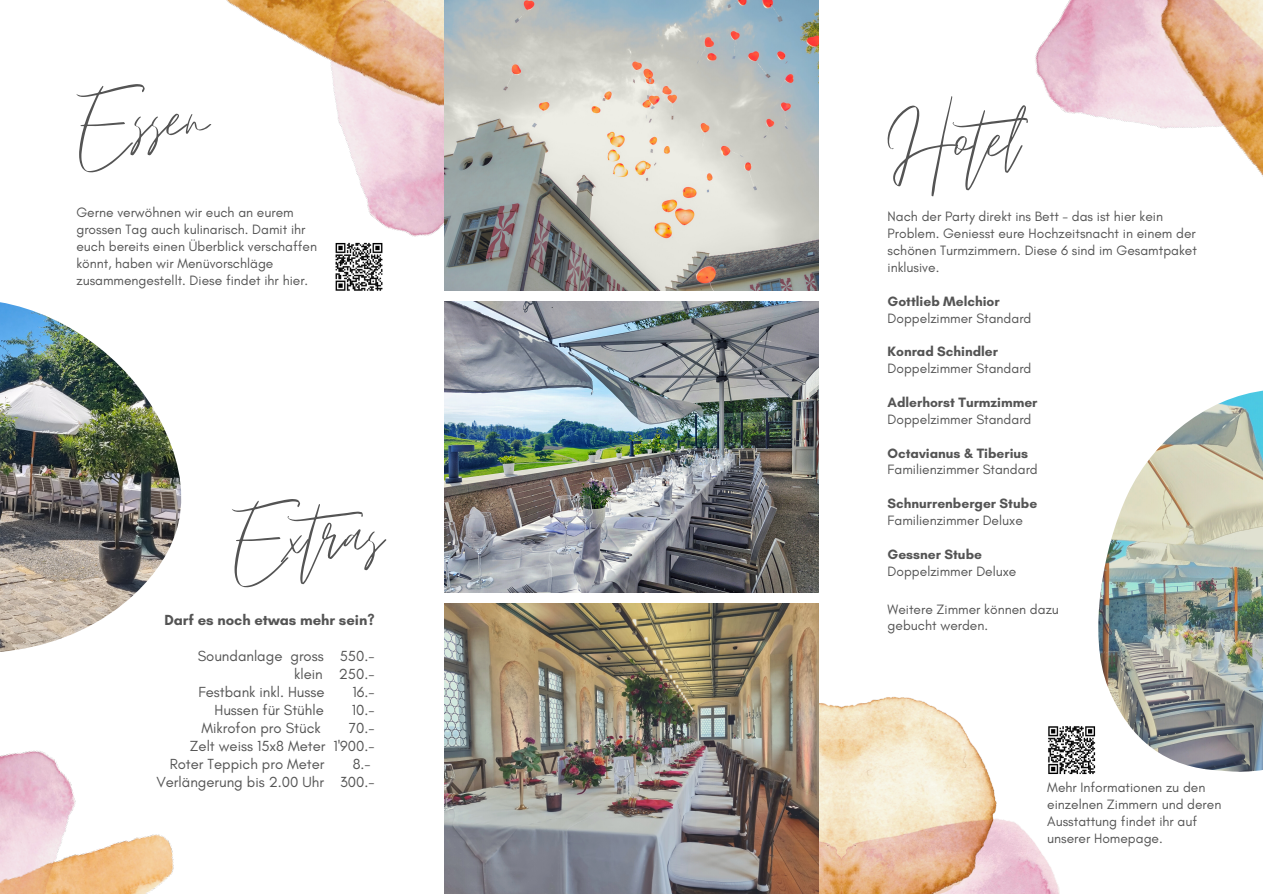
<style>
.page{position:relative;width:1263px;height:894px;background:#fff}
.page>*{position:absolute;margin:0;border:0;box-sizing:border-box;transform-origin:0 0}
.t1{font:113.25px "Emitha Script";color:#545454}
.t2{font:14.85px/18px "Glacial Indifference";color:#545454;text-align:right}
.t3{font:700 14.85px "Glacial Indifference";color:#545454}
.t4{font:13.8px/16.8px "Glacial Indifference";color:#545454}
.t5{font:700 13.8px "Glacial Indifference";color:#545454}
</style>
<div class="page">
<img style="left:819px;top:696px;width:247px;height:197px">
<img style="left:226px;top:0;width:218px;height:243px">
<img style="left:444px;top:603px;width:375px;height:290px">
<img style="left:444px;top:0;width:375px;height:290px">
<img style="left:444px;top:301px;width:375px;height:291px">
<img style="left:0;top:750px;width:174px;height:143px">
<img style="left:1035px;top:0;width:228px;height:177px">
<img style="left:335px;top:243px;width:48px;height:48px">
<img style="left:1098px;top:390px;width:165px;height:382px">
<img style="left:1047px;top:725px;width:49px;height:48px">
<img style="left:0;top:302px;width:182px;height:350px">
<h1 class="t1" style="left:76px;top:60px;width:133px">Essen</h1>
<p class="t4" style="left:76px;top:204px;width:242px">Gerne verwöhnen wir euch an eurem grossen Tag auch kulinarisch. Damit ihr euch bereits einen Überblick verschaffen könnt, haben wir Menüvorschläge zusammengestellt. Diese findet ihr hier.</p>
<h1 class="t1" style="left:232px;top:474px;width:153px">Extras</h1>
<p class="t3" style="left:164px;top:610px;width:212px">Darf es noch etwas mehr sein?</p>
<p class="t2" style="left:198px;top:646px;width:178px">Soundanlage gross 550.-</p>
<p class="t2" style="left:294px;top:664px;width:82px">klein 250.-</p>
<p class="t2" style="left:198px;top:682px;width:128px">Festbank inkl. Husse</p>
<p class="t2" style="left:353px;top:682px;width:23px">16.-</p>
<p class="t2" style="left:214px;top:700px;width:111px">Hussen für Stühle</p>
<p class="t2" style="left:352px;top:700px;width:24px">10.-</p>
<p class="t2" style="left:202px;top:718px;width:121px">Mikrofon pro Stück</p>
<p class="t2" style="left:349px;top:718px;width:27px">70.-</p>
<p class="t2" style="left:190px;top:736px;width:186px">Zelt weiss 15x8 Meter 1'900.-</p>
<p class="t2" style="left:170px;top:754px;width:156px">Roter Teppich pro Meter</p>
<p class="t2" style="left:156px;top:754px;width:220px">8.-<br>Verlängerung bis 2.00 Uhr 300.-</p>
<h1 class="t1" style="left:888px;top:81px;width:160px">Hotel</h1>
<p class="t4" style="left:888px;top:208px;width:311px">Nach der Party direkt ins Bett - das ist hier kein Problem. Geniesst eure Hochzeitsnacht in einem der schönen Turmzimmern. Diese 6 sind im Gesamtpaket inklusive.</p>
<p class="t5" style="left:888px;top:292px;width:114px">Gottlieb Melchior</p>
<p class="t4" style="left:888px;top:309px;width:145px">Doppelzimmer Standard</p>
<p class="t5" style="left:888px;top:343px;width:112px">Konrad Schindler</p>
<p class="t4" style="left:888px;top:360px;width:145px">Doppelzimmer Standard</p>
<p class="t5" style="left:888px;top:394px;width:151px">Adlerhorst Turmzimmer</p>
<p class="t4" style="left:888px;top:410px;width:145px">Doppelzimmer Standard</p>
<p class="t5" style="left:888px;top:444px;width:142px">Octavianus &amp; Tiberius</p>
<p class="t4" style="left:888px;top:461px;width:152px">Familienzimmer Standard</p>
<p class="t5" style="left:888px;top:495px;width:151px">Schnurrenberger Stube</p>
<p class="t4" style="left:888px;top:511px;width:137px">Familienzimmer Deluxe</p>
<p class="t5" style="left:888px;top:545px;width:96px">Gessner Stube</p>
<p class="t4" style="left:888px;top:562px;width:130px">Doppelzimmer Deluxe</p>
<p class="t4" style="left:888px;top:600px;width:173px">Weitere Zimmer können dazu gebucht werden.</p>
<p class="t4" style="left:1047px;top:779px;width:176px">Mehr Informationen zu den einzelnen Zimmern und deren<br>Ausstattung findet ihr auf unserer Homepage.</p>
</div>
